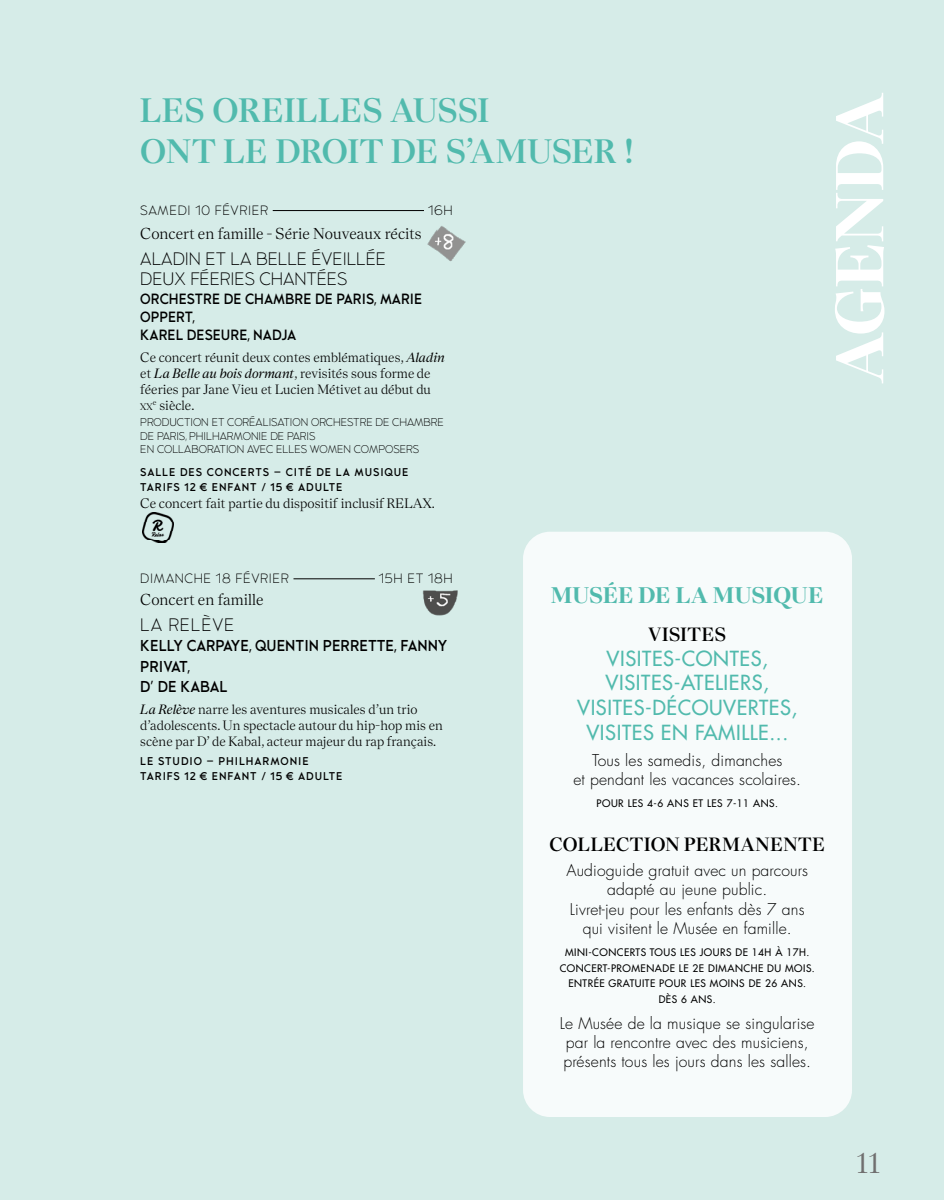
<style>
.page{position:relative;width:944px;height:1200px;background:#fff}
.page>*{position:absolute;margin:0;border:0;box-sizing:border-box;transform-origin:0 0}
.SECTION_AGENDA{font:700 67.5px "Nantes";letter-spacing:-.015em;color:#fff}
._02_00_Titre_AGENDA{font:600 33.75px/40.5px "Nantes";letter-spacing:.005em;color:#51baad}
.FOLIO{font:29.25px "Nantes";color:#706f6f}
.LA_MUSIQUE_EN_FAMILLE{font:700 22.5px "Nantes";letter-spacing:.01em;color:#51baad}
.TYPE_DE_VISITE{font:500 20.25px/24.8px "Futura LTW1 G";letter-spacing:.03em;color:#51baad;text-align:center}
.DEUXIEME_LIGNE___VISITE{font:600 19.12px "Nantes";letter-spacing:.025em;color:#000}
.TITRE_PETIT{font:18px "Philharmonique";color:#000}
.TITRE_PETIT-2{font:18px "Philharmonique";letter-spacing:.05em;color:#000}
.DESCRIPTIF{font:300 15.75px/19.1px "Futura LTW1 G";letter-spacing:.01em;color:#000;text-align:center}
.SURTITRE_ESSAI{font:15.75px "Nantes";color:#000}
.DISTRIBUTION_orchestre{font:600 15.75px/20.2px "Philharmonique";color:#000}
.DISTRIBUTION_orchestre-2{font:600 14.85px/18.2px "Philharmonique";color:#000}
.TARIF{font:13.72px "Nantes";color:#000}
.Description{font:13.5px/15.8px "Nantes";color:#000}
.DATE{font:13.5px "Philharmonique";letter-spacing:.05em;color:#000}
.Coproduction{font:11.25px/13.5px "Philharmonique";color:#000}
.TARIF-2{font:600 11.25px/15.8px "Philharmonique";letter-spacing:.08em;color:#000}
.MENTION_AGE{font:500 10.12px/15.8px "Futura LTW1 G";letter-spacing:.05em;color:#000;text-align:center}
.Description-2{font:9.45px "Nantes";color:#000}
.s1{font-style:italic}
</style>
<div class="page">
<div style="left:1px;top:0;width:943px;height:1199px;background:#d6ece8"></div>
<div style="left:523px;top:531px;width:329px;height:585px;background:#f7fbfb;border-radius:27px"></div>
<hr style="left:273px;top:210px;width:151px;height:1px;background:#000">
<img style="left:143px;top:512px;width:30px;height:31px">
<hr style="left:293px;top:578px;width:82px;height:1px;background:#000">
<img style="left:427px;top:226px;width:39px;height:36px">
<img style="left:422px;top:590px;width:36px;height:26px">
<p class="_02_00_Titre_AGENDA" style="left:140px;top:89px;width:495px">LES OREILLES AUSSI<br>ONT LE DROIT DE S’AMUSER !</p>
<p class="SECTION_AGENDA" style="left:809px;top:383px;width:292px;rotate:-90deg">AGENDA</p>
<p class="DATE" style="left:140px;top:202px;width:129px">SAMEDI 10 FÉVRIER</p>
<p class="DATE" style="left:428px;top:202px;width:26px">16H</p>
<p class="SURTITRE_ESSAI" style="left:140px;top:222px;width:283px">Concert en famille - Série Nouveaux récits</p>
<p class="TITRE_PETIT" style="left:140px;top:248px;width:247px">ALADIN ET LA BELLE ÉVEILLÉE</p>
<p class="TITRE_PETIT" style="left:140px;top:268px;width:208px">DEUX FÉERIES CHANTÉES</p>
<p class="DISTRIBUTION_orchestre-2" style="left:140px;top:289px;width:283px">ORCHESTRE DE CHAMBRE DE PARIS, MARIE<br>OPPERT,<br>KAREL DESEURE, NADJA</p>
<p class="Description" style="left:140px;top:349px;width:306px">Ce concert réunit deux contes emblématiques, <span class="s1">Aladin </span>et <span class="s1">La Belle au bois dormant</span>, revisités sous forme de féeries par Jane Vieu et Lucien Métivet au début du</p>
<p class="Description-2" style="left:140px;top:399px;width:14px">xx</p>
<p class="Description" style="left:153px;top:397px;width:43px"><sup>e</sup> siècle.</p>
<p class="Coproduction" style="left:140px;top:415px;width:305px">PRODUCTION ET CORÉALISATION ORCHESTRE DE CHAMBRE<br>DE PARIS, PHILHARMONIE DE PARIS<br>EN COLLABORATION AVEC ELLES WOMEN COMPOSERS</p>
<p class="TARIF-2" style="left:140px;top:463px;width:270px">SALLE DES CONCERTS – CITÉ DE LA MUSIQUE<br>TARIFS 12 € ENFANT / 15 € ADULTE</p>
<p class="TARIF" style="left:140px;top:493px;width:296px">Ce concert fait partie du dispositif inclusif RELAX.</p>
<p class="DATE" style="left:140px;top:570px;width:150px">DIMANCHE 18 FÉVRIER</p>
<p class="DATE" style="left:379px;top:570px;width:75px">15H ET 18H</p>
<p class="SURTITRE_ESSAI" style="left:140px;top:587px;width:125px">Concert en famille</p>
<p class="TITRE_PETIT-2" style="left:140px;top:614px;width:96px">LA RELÈVE</p>
<p class="DISTRIBUTION_orchestre" style="left:140px;top:635px;width:309px">KELLY CARPAYE, QUENTIN PERRETTE, FANNY<br>PRIVAT,<br>D' DE KABAL</p>
<p class="Description" style="left:140px;top:701px;width:304px"><span class="s1">La Relève</span> narre les aventures musicales d’un trio d’adolescents. Un spectacle autour du hip-hop mis en scène par D’ de Kabal, acteur majeur du rap français.</p>
<p class="TARIF-2" style="left:140px;top:752px;width:204px">LE STUDIO – PHILHARMONIE<br>TARIFS 12 € ENFANT / 15 € ADULTE</p>
<p class="LA_MUSIQUE_EN_FAMILLE" style="left:551px;top:578px;width:274px">MUSÉE DE LA MUSIQUE</p>
<p class="DEUXIEME_LIGNE___VISITE" style="left:649px;top:620px;width:79px">VISITES</p>
<p class="TYPE_DE_VISITE" style="left:577px;top:643px;width:222px">VISITES-CONTES,<br>VISITES-ATELIERS,<br>VISITES-DÉCOUVERTES,<br>VISITES EN FAMILLE...</p>
<p class="DESCRIPTIF" style="left:573px;top:749px;width:229px">Tous les samedis, dimanches<br>et pendant les vacances scolaires.</p>
<p class="MENTION_AGE" style="left:597px;top:794px;width:183px">POUR LES 4-6 ANS ET LES 7-11 ANS.</p>
<p class="DEUXIEME_LIGNE___VISITE" style="left:549px;top:829px;width:277px">COLLECTION PERMANENTE</p>
<p class="DESCRIPTIF" style="left:566px;top:859px;width:243px">Audioguide gratuit avec un parcours adapté au jeune public.<br>Livret-jeu pour les enfants dès 7 ans qui visitent le Musée en famille.</p>
<p class="MENTION_AGE" style="left:560px;top:942px;width:257px">MINI-CONCERTS TOUS LES JOURS DE 14H À 17H.<br>CONCERT-PROMENADE LE 2E DIMANCHE DU MOIS.<br>ENTRÉE GRATUITE POUR LES MOINS DE 26 ANS.<br>DÈS 6 ANS.</p>
<p class="DESCRIPTIF" style="left:560px;top:1011px;width:256px;text-align:left">Le Musée de la musique se singularise par la rencontre avec des musiciens, présents tous les jours dans les salles.</p>
<p class="FOLIO" style="left:857px;top:1141px;width:25px">11</p>
</div>
